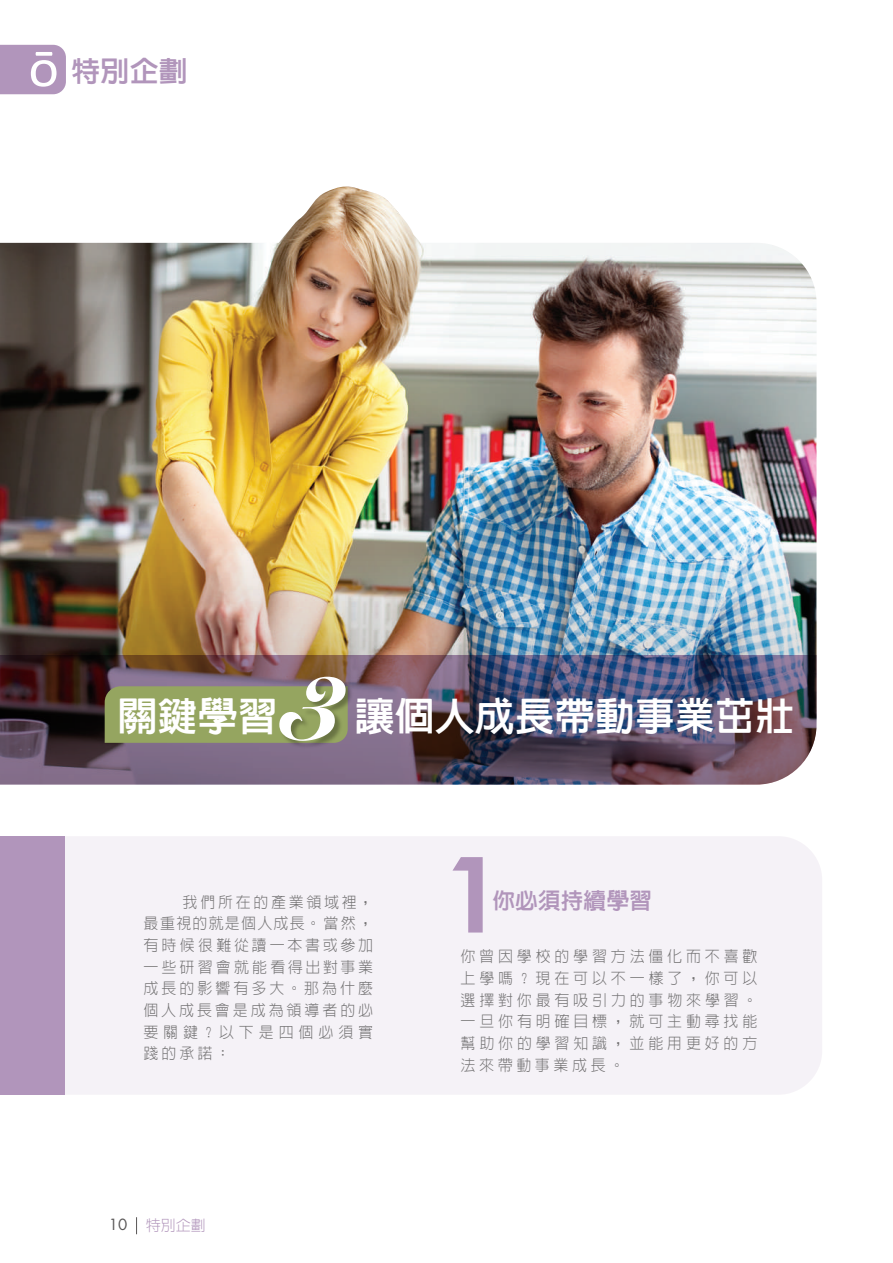
<style>
.page{position:relative;width:893px;height:1263px;background:#fff}
.page>*{position:absolute;margin:0;border:0;box-sizing:border-box;transform-origin:0 0}
.t1{font:900 113.7px "Snell Roundhand";color:#fff;scale:.94 1}
.t2{font:700 105px "Century Gothic";color:#b195bb}
.t3{font:800 39.45px "AR Hei B5";color:#fff}
.t4{font:800 28.65px "AR Hei B5";color:#b195bb}
.t5{font:800 22.5px "AR Hei B5";color:#b195bb}
.t6{font:300 15.45px/21.6px "AR Hei B5";letter-spacing:.255em;color:#717071;text-align:justify}
.t7{font:300 15px "AR Hei B5";color:#b195bb}
.s1{font-family:"Futura Std";font-weight:400;color:#595757}
</style>
<div class="page">
<div style="left:65px;top:836px;width:757px;height:258px;background:#f5f2f7"></div>
<img style="left:0;top:186px;width:816px;height:470px">
<img style="left:0;top:656px;width:816px;height:128px">
<svg style="left:136px;top:1217px;width:1px;height:17px"></svg>
<svg style="left:0;top:45px;width:66px;height:49px;background:#bba3c4"></svg>
<div style="left:0;top:836px;width:65px;height:259px;background:#b195bb"></div>
<div style="left:105px;top:686px;width:173px;height:57px;background:#95a560"></div>
<img style="left:278px;top:640px;width:77px;height:145px">
<h3 class="t4" style="left:72px;top:57px;width:118px">特別企劃</h3>
<h1 class="t1" style="left:282px;top:634px;width:66px">3</h1>
<h3 class="t3" style="left:118px;top:696px;width:162px">關鍵學習</h3>
<h3 class="t3" style="left:355px;top:697px;width:442px">讓個人成長帶動事業茁壯</h3>
<p class="t6" style="left:143px;top:891px;width:231px;text-indent:39px">我們所在的產業領域裡，最重視的就是個人成長。當然，有時候很難從讀一本書或參加一些研習會就能看得出對事業成長的影響有多大。那為什麼個人成長會是成為領導者的必要關鍵？以下是四個必須實踐的承諾：</p>
<p class="t7" style="left:109px;top:1218px;width:98px"><span class="s1">10</span> 特別企劃</p>
<h2 class="t2" style="left:443px;top:815px;width:61px">1</h2>
<h3 class="t5" style="left:492px;top:889px;width:161px">你必須持續學習</h3>
<p class="t6" style="left:460px;top:946px;width:298px">你曾因學校的學習方法僵化而不喜歡上學嗎？現在可以不一樣了，你可以選擇對你最有吸引力的事物來學習。一旦你有明確目標，就可主動尋找能幫助你的學習知識，並能用更好的方法來帶動事業成長。</p>
</div>
